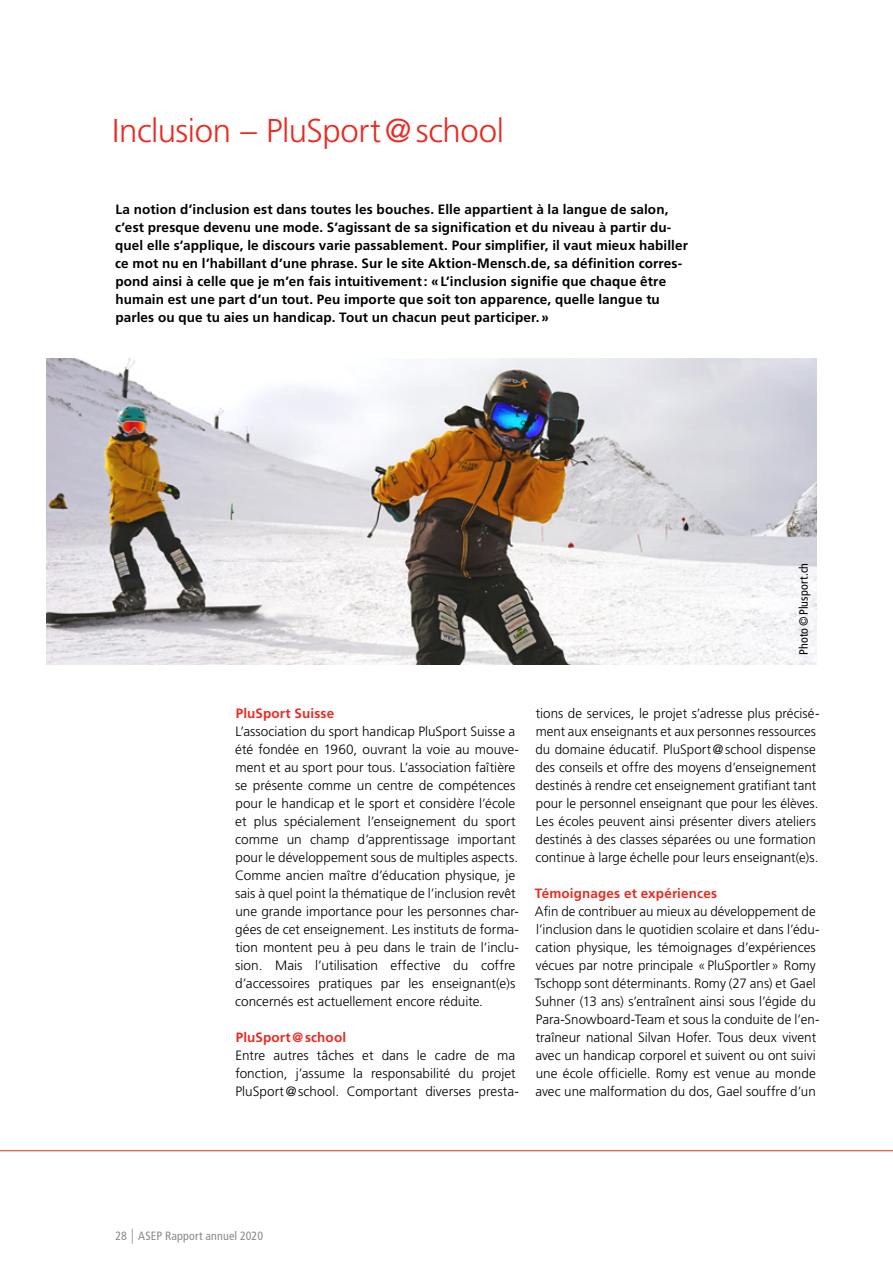
<style>
.page{position:relative;width:893px;height:1263px;background:#fff}
.page>*{position:absolute;margin:0;border:0;box-sizing:border-box;transform-origin:0 0}
.t1{font:300 33px "Frutiger LT Std";letter-spacing:-.01em;color:#e92b22}
.t2{font:300 13.5px/18px "Frutiger LT Std";letter-spacing:.005em;color:#000}
.t3{font:700 13.5px/18px "Frutiger LT Std";letter-spacing:.01em;color:#000}
.t4{font:700 13.5px "Frutiger LT Std";letter-spacing:.01em;color:#e92b22}
.t5{font:condensed 12px "Frutiger LT Std";letter-spacing:.01em;color:#878988}
.t6{font:condensed 12px "Frutiger LT Std";letter-spacing:.01em;color:#000}
.s1{font-weight:300;font-size:15px}
</style>
<div class="page">
<hr style="left:0;top:1150px;width:893px;height:1px;background:#e92b22">
<img style="left:47px;top:358px;width:769px;height:306px">
<h1 class="t1" style="left:112px;top:112px;width:394px">Inclusion – PluSport@school</h1>
<p class="t3" style="left:115px;top:201px;width:574px">La notion d’inclusion est dans toutes les bouches. Elle appartient à la langue de salon, c’est presque devenu une mode. S’agissant de sa signification et du niveau à partir du&shy;quel elle s’applique, le discours varie passablement. Pour simplifier, il vaut mieux habiller ce mot nu en l’habillant d’une phrase. Sur le site Aktion-Mensch.de, sa définition corres&shy;pond ainsi à celle que je m’en fais intuitivement: «L’inclusion signifie que chaque être humain est une part d’un tout. Peu importe que soit ton apparence, quelle langue tu parles ou que tu aies un handicap. Tout un chacun peut participer.»</p>
<p class="t6" style="left:797px;top:655px;width:94px;rotate:-90deg">Photo©Plusport.ch</p>
<p class="t4" style="left:236px;top:706px;width:100px">PluSport Suisse</p>
<p class="t2" style="left:235px;top:723px;width:286px">L’association du sport handicap PluSport Suisse a été fondée en 1960, ouvrant la voie au mouve&shy;ment et au sport pour tous. L’association faîtière se présente comme un centre de compétences pour le handicap et le sport et considère l’école et plus spécialement l’enseignement du sport comme un champ d’apprentissage important pour le développement sous de multiples aspects.<br>Comme ancien maître d’éducation physique, je sais à quel point la thématique de l’inclusion revêt une grande importance pour les personnes char&shy;gées de cet enseignement. Les instituts de forma&shy;tion montent peu à peu dans le train de l’inclu&shy;sion. Mais l’utilisation effective du coffre d’accessoires pratiques par les enseignant(e)s concernés est actuellement encore réduite.</p>
<p class="t4" style="left:236px;top:1030px;width:112px">PluSport@school</p>
<p class="t2" style="left:235px;top:1047px;width:285px">Entre autres tâches et dans le cadre de ma fonction, j’assume la responsabilité du projet<br>PluSport@school. Comportant diverses presta-</p>
<p class="t2" style="left:535px;top:705px;width:285px">tions de services, le projet s’adresse plus précisé&shy;ment aux enseignants et aux personnes ressources du domaine éducatif. PluSport@school dispense des conseils et offre des moyens d’enseignement destinés à rendre cet enseignement gratifiant tant pour le personnel enseignant que pour les élèves.<br>Les écoles peuvent ainsi présenter divers ateliers destinés à des classes séparées ou une formation continue à large échelle pour leurs enseignant(e)s.</p>
<p class="t4" style="left:535px;top:886px;width:184px">Témoignages et expériences</p>
<p class="t2" style="left:535px;top:903px;width:286px">Afin de contribuer au mieux au développement de l’inclusion dans le quotidien scolaire et dans l’édu&shy;cation physique, les témoignages d’expériences vécues par notre principale «PluSportler» Romy Tschopp sont déterminants. Romy (27 ans) et Gael Suhner (13 ans) s’entraînent ainsi sous l’égide du Para-Snowboard-Team et sous la conduite de l’en&shy;traîneur national Silvan Hofer. Tous deux vivent avec un handicap corporel et suivent ou ont suivi une école officielle. Romy est venue au monde avec une malformation du dos, Gael souffre d’un</p>
<p class="t5" style="left:115px;top:1228px;width:149px">28 <span class="s1">|</span> ASEP Rapport annuel 2020</p>
</div>
